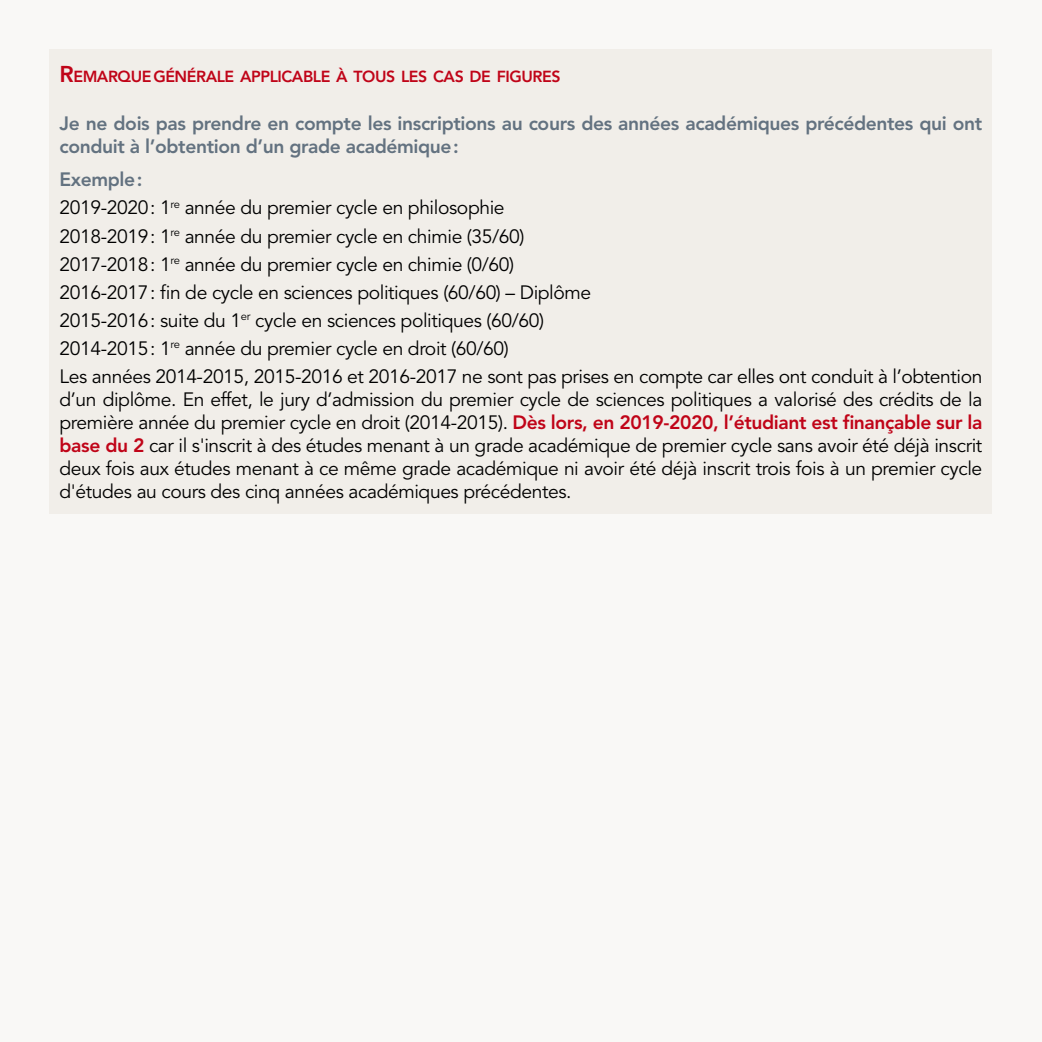
<style>
.page{position:relative;width:1042px;height:1042px;background:#f9f8f6}
.page>*{position:absolute;margin:0;border:0;box-sizing:border-box;transform-origin:0 0}
.t1{font:19.25px/28px "Avenir LT Std";letter-spacing:-.02em;color:#000}
.t2{font:800 19.25px/23.1px "Avenir LT Std";letter-spacing:-.02em;color:#637280}
.t3{font:800 15.92px "Avenir LT Std";letter-spacing:-.03em;color:#c00418}
.s1{font-size:22.75px}
.s2{font-weight:800;color:#637280}
.s3{font-weight:800;color:#c00418}
</style>
<div class="page">
<div style="left:50px;top:50px;width:942px;height:464px;background:#f1eee9"></div>
<p class="t3" style="left:60px;top:67px;width:502px"><span class="s1">R</span>EMARQUEGÉNÉRALE APPLICABLE À TOUS LES CAS DE FIGURES</p>
<p class="t2" style="left:60px;top:112px;width:924px">Je ne dois pas prendre en compte les inscriptions au cours des années académiques précédentes qui ont conduit à l’obtention d’un grade académique:</p>
<p class="t1" style="left:60px;top:166px;width:924px"><span class="s2">Exemple:<br></span>2019-2020: 1<sup>re</sup> année du premier cycle en philosophie<br>2018-2019: 1<sup>re</sup> année du premier cycle en chimie (35/60)<br>2017-2018: 1<sup>re</sup> année du premier cycle en chimie (0/60)<br>2016-2017: fin de cycle en sciences politiques (60/60) – Diplôme<br>2015-2016: suite du 1<sup>er</sup> cycle en sciences politiques (60/60)<br>2014-2015: 1<sup>re</sup> année du premier cycle en droit (60/60)<br>Les années 2014-2015, 2015-2016 et 2016-2017 ne sont pas prises en compte car elles ont conduit à l’obtention</p>
<p class="t1" style="left:60px;top:388px;width:924px;line-height:23.1px;text-align:justify">d’un diplôme. En effet, le jury d’admission du premier cycle de sciences politiques a valorisé des crédits de la première année du premier cycle en droit (2014-2015). <span class="s3">Dès lors, en 2019-2020, l’étudiant est finançable sur la base du 2</span> car il s'inscrit à des études menant à un grade académique de premier cycle sans avoir été déjà inscrit deux fois aux études menant à ce même grade académique ni avoir été déjà inscrit trois fois à un premier cycle d'études au cours des cinq années académiques précédentes.</p>
</div>
